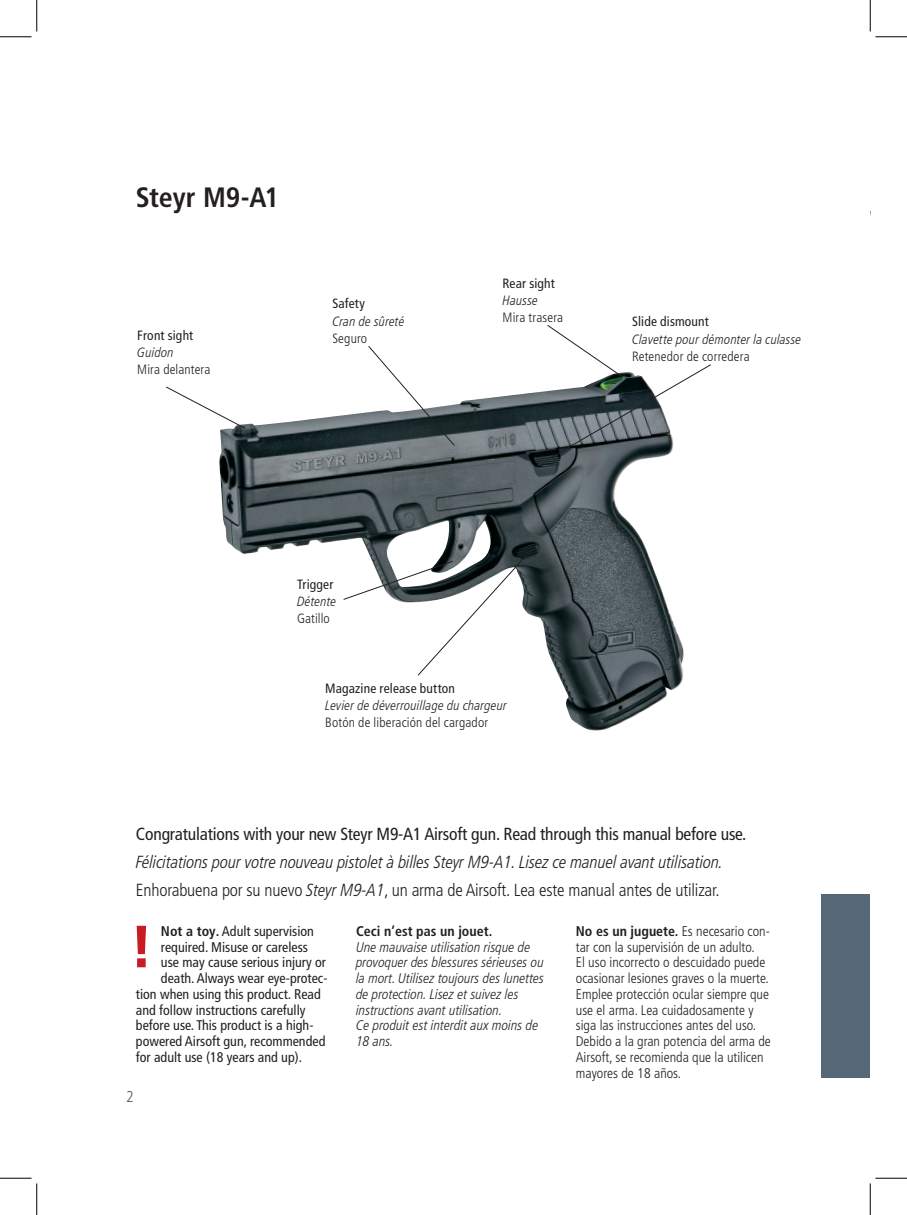
<style>
.page{position:relative;width:907px;height:1215px;background:#fff}
.page>*{position:absolute;margin:0;border:0;box-sizing:border-box;transform-origin:0 0}
.t1{font:700 condensed 28px "Frutiger LT Pro";letter-spacing:-.01em;color:#231f20}
.t2{font:italic 300 condensed 17.5px/27.7px "Frutiger LT Pro";letter-spacing:-.01em;color:#231f20}
.t3{font:condensed 17.5px "Frutiger LT Pro";letter-spacing:-.01em;color:#231f20}
.t4{font:300 condensed 15.75px "Frutiger LT Pro";color:#57585a}
.t5{font:300 condensed 14px/15.8px "Frutiger LT Pro";color:#231f20}
.t6{font:condensed 14px "Frutiger LT Pro";color:#231f20}
.t7{font:italic 300 condensed 14px/15.8px "Frutiger LT Pro";color:#231f20}
.t8{font:700 condensed 14px "Frutiger LT Pro";color:#231f20}
.t9{font:italic 300 condensed 13.47px "Frutiger LT Pro";letter-spacing:.01em;color:#231f20}
.t10{font:300 condensed 13.47px "Frutiger LT Pro";letter-spacing:.01em;color:#231f20}
.t11{font:condensed 13.47px "Frutiger LT Pro";letter-spacing:.015em;color:#231f20}
.s1{font-style:normal}
.s2{font-weight:700}
</style>
<div class="page">
<svg style="left:531px;top:459px;width:153px;height:272px"></svg>
<img style="left:219px;top:391px;width:410px;height:163px">
<svg style="left:166px;top:386px;width:80px;height:43px"></svg>
<svg style="left:367px;top:346px;width:88px;height:100px"></svg>
<svg style="left:342px;top:550px;width:189px;height:126px"></svg>
<svg style="left:546px;top:325px;width:165px;height:134px"></svg>
<svg style="left:137px;top:925px;width:9px;height:42px"></svg>
<div style="left:821px;top:894px;width:49px;height:184px;background:#566775"></div>
<hr style="left:0;top:36px;width:32px;height:1px;background:#000">
<hr style="left:875px;top:36px;width:32px;height:1px;background:#000">
<hr style="left:0;top:1177px;width:32px;height:1px;background:#000">
<hr style="left:875px;top:1177px;width:32px;height:1px;background:#000">
<hr style="left:36px;top:0;width:1px;height:31px;background:#000">
<hr style="left:36px;top:1183px;width:1px;height:31px;background:#000">
<hr style="left:870px;top:0;width:1px;height:31px;background:#000">
<hr style="left:870px;top:1183px;width:1px;height:31px;background:#000">
<h1 class="t1" style="left:136px;top:180px;width:145px">Steyr M9-A1</h1>
<p class="t11" style="left:332px;top:296px;width:34px">Safety</p>
<p class="t9" style="left:332px;top:313px;width:74px">Cran de sûreté</p>
<p class="t11" style="left:137px;top:327px;width:57px">Front sight</p>
<p class="t10" style="left:332px;top:330px;width:36px">Seguro</p>
<p class="t9" style="left:137px;top:345px;width:38px">Guidon</p>
<p class="t10" style="left:137px;top:362px;width:75px">Mira delantera</p>
<p class="t11" style="left:503px;top:275px;width:54px">Rear sight</p>
<p class="t9" style="left:503px;top:292px;width:37px">Hausse</p>
<p class="t10" style="left:503px;top:310px;width:62px">Mira trasera</p>
<p class="t11" style="left:632px;top:314px;width:78px">Slide dismount</p>
<p class="t9" style="left:632px;top:331px;width:171px">Clavette pour démonter la culasse</p>
<p class="t10" style="left:632px;top:348px;width:119px">Retenedor de corredera</p>
<p class="t11" style="left:297px;top:576px;width:38px">Trigger</p>
<p class="t9" style="left:297px;top:593px;width:41px">Détente</p>
<p class="t10" style="left:297px;top:611px;width:34px">Gatillo</p>
<p class="t11" style="left:325px;top:680px;width:131px">Magazine release button</p>
<p class="t9" style="left:325px;top:697px;width:183px">Levier de déverrouillage du chargeur</p>
<p class="t10" style="left:325px;top:714px;width:164px">Botón de liberación del cargador</p>
<p class="t3" style="left:136px;top:823px;width:612px">Congratulations with your new Steyr M9-A1 Airsoft gun. Read through this manual before use.</p>
<p class="t2" style="left:136px;top:848px;width:589px">Félicitations pour votre nouveau pistolet à billes Steyr M9-A1. Lisez ce manuel avant utilisation.<br><span class="s1">Enhorabuena por su nuevo</span> Steyr M9-A1<span class="s1">, un arma de Airsoft. Lea este manual antes de utilizar.</span></p>
<p class="t6" style="left:161px;top:922px;width:154px"><span class="s2">Not a toy.</span> Adult supervision</p>
<p class="t6" style="left:161px;top:938px;width:149px">required. Misuse or careless</p>
<p class="t6" style="left:161px;top:954px;width:167px">use may cause serious injury or</p>
<p class="t6" style="left:161px;top:970px;width:168px">death. Always wear eye-protec-</p>
<p class="t6" style="left:136px;top:985px;width:186px">tion when using this product. Read</p>
<p class="t6" style="left:136px;top:1001px;width:171px">and follow instructions carefully</p>
<p class="t6" style="left:136px;top:1017px;width:179px">before use. This product is a high-</p>
<p class="t6" style="left:136px;top:1033px;width:191px">powered Airsoft gun, recommended</p>
<p class="t6" style="left:136px;top:1048px;width:168px">for adult use (18 years and up).</p>
<p class="t8" style="left:356px;top:922px;width:138px">Ceci n’est pas un jouet.</p>
<p class="t7" style="left:356px;top:939px;width:190px">Une mauvaise utilisation risque de provoquer des blessures sérieuses ou la mort. Utilisez toujours des lunettes de protection. Lisez et suivez les instructions avant utilisation.<br>Ce produit est interdit aux moins de<br>18 ans.</p>
<p class="t5" style="left:576px;top:923px;width:196px"><span class="s2">No es un juguete.</span> Es necesario con&shy;tar con la supervisión de un adulto.<br>El uso incorrecto o descuidado puede ocasionar lesiones graves o la muerte.<br>Emplee protección ocular siempre que use el arma. Lea cuidadosamente y siga las instrucciones antes del uso.<br>Debido a la gran potencia del arma de Airsoft, se recomienda que la utilicen mayores de 18 años.</p>
<p class="t4" style="left:126px;top:1087px;width:9px">2</p>
</div>
